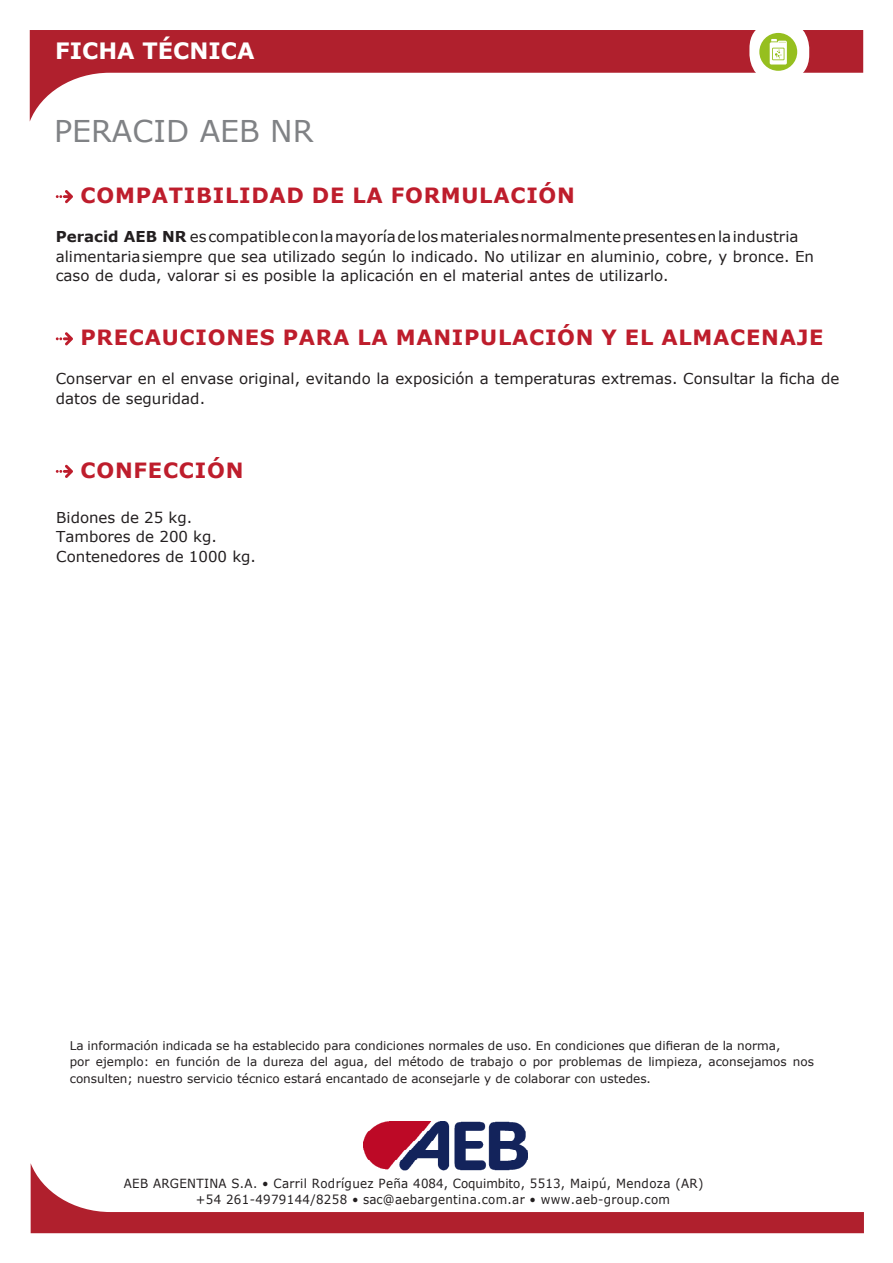
<style>
.page{position:relative;width:893px;height:1263px;background:#fff}
.page>*{position:absolute;margin:0;border:0;box-sizing:border-box;transform-origin:0 0}
.t1{font:30px "Verdana";color:#808285}
.t2{font:700 22.5px "Verdana";color:#fff}
.testo_ok{font:700 21px "Verdana";letter-spacing:.035em;color:#be1d2c}
.testo_ok-2{font:15px/19.5px "Verdana";color:#231f20}
.t3{font:12.6px/15.1px "Verdana";letter-spacing:.03em;color:#231f20;scale:.94 1}
.t4{font:12px/16.5px "Verdana";color:#231f20}
.s1{font-weight:700}
</style>
<div class="page">
<svg style="left:30px;top:30px;width:833px;height:91px"></svg>
<div style="left:749px;top:21px;width:60px;height:61px;background:#fff;border-radius:27px"></div>
<div style="left:759px;top:33px;width:38px;height:38px;background:#96bf1f;border-radius:50%"></div>
<svg style="left:770px;top:39px;width:17px;height:26px"></svg>
<img style="left:363px;top:1121px;width:165px;height:42px">
<svg style="left:31px;top:1163px;width:833px;height:70px"></svg>
<svg style="left:56px;top:190px;width:17px;height:13px"></svg>
<svg style="left:56px;top:332px;width:17px;height:13px"></svg>
<svg style="left:56px;top:465px;width:17px;height:13px"></svg>
<h2 class="t2" style="left:55px;top:35px;width:201px">FICHA TÉCNICA</h2>
<h1 class="t1" style="left:54px;top:110px;width:261px">PERACID AEB NR</h1>
<p class="testo_ok" style="left:81px;top:181px;width:496px">COMPATIBILIDAD DE LA FORMULACIÓN</p>
<p class="testo_ok-2" style="left:56px;top:227px;width:760px"><span class="s1">Peracid AEB NR</span> es compatible con la mayoría de los materiales normalmente presentes en la industria alimentaria siempre que sea utilizado según lo indicado. No utilizar en aluminio, cobre, y bronce. En caso de duda, valorar si es posible la aplicación en el material antes de utilizarlo.</p>
<p class="testo_ok" style="left:81px;top:323px;width:744px">PRECAUCIONES PARA LA MANIPULACIÓN Y EL ALMACENAJE</p>
<p class="testo_ok-2" style="left:56px;top:369px;width:785px">Conservar en el envase original, evitando la exposición a temperaturas extremas. Consultar la ficha de datos de seguridad.</p>
<p class="testo_ok" style="left:81px;top:455px;width:164px">CONFECCIÓN</p>
<p class="testo_ok-2" style="left:56px;top:507px;width:201px">Bidones de 25 kg.<br>Tambores de 200 kg.<br>Contenedores de 1000 kg.</p>
<p class="t4" style="left:70px;top:1037px;width:712px">La información indicada se ha establecido para condiciones normales de uso. En condiciones que difieran de la norma,</p>
<p class="t4" style="left:70px;top:1054px;width:746px">por ejemplo: en función de la dureza del agua, del método de trabajo o por problemas de limpieza, aconsejamos nos consulten; nuestro servicio técnico estará encantado de aconsejarle y de colaborar con ustedes.</p>
<p class="t3" style="left:196px;top:1176px;width:541px;text-indent:-72px">AEB ARGENTINA S.A. • Carril Rodríguez Peña 4084, Coquimbito, 5513, Maipú, Mendoza (AR) +54 261-4979144/8258 • sac@aebargentina.com.ar • www.aeb-group.com</p>
</div>
